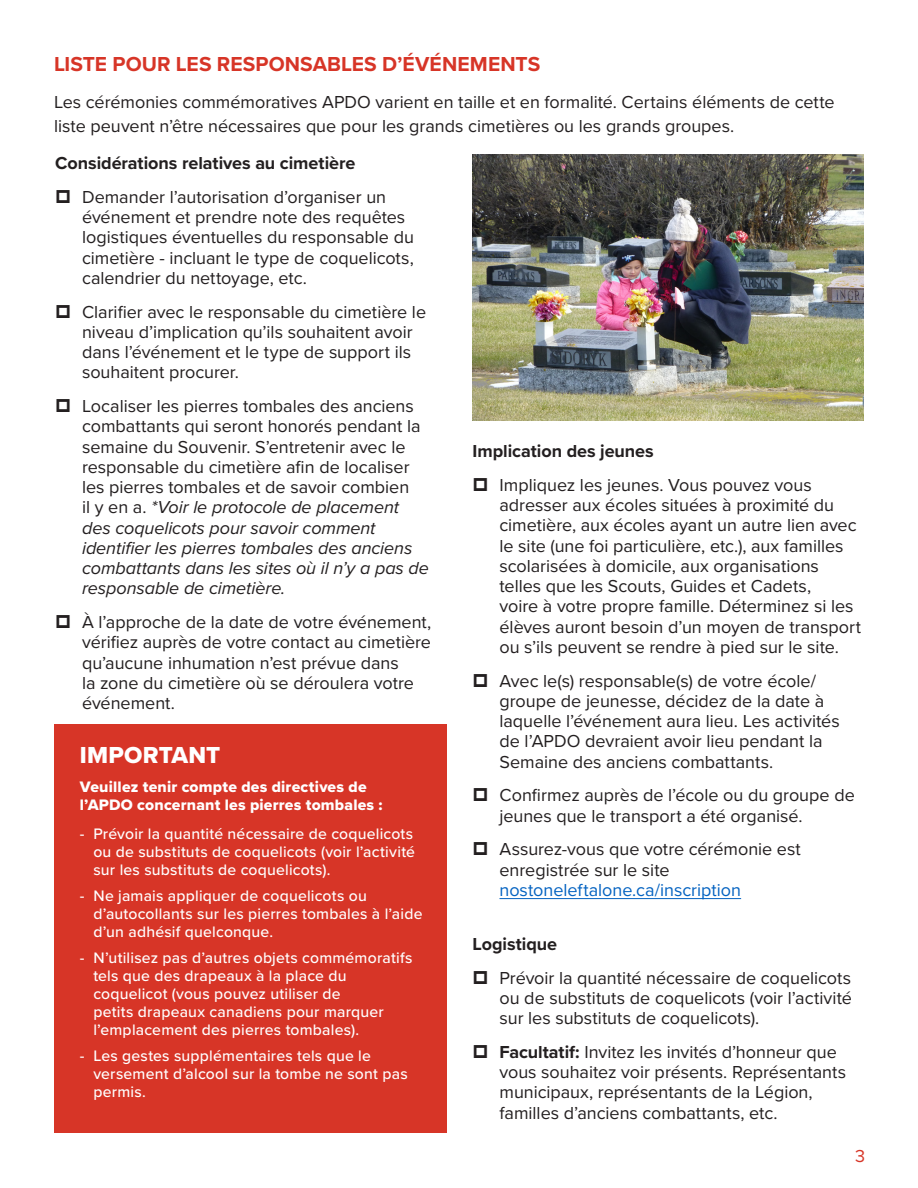
<style>
.page{position:relative;width:918px;height:1188px;background:#fff}
.page>*{position:absolute;margin:0;border:0;box-sizing:border-box;transform-origin:0 0}
.NSLA_TOC_SUB_Body_Text{font:24px "Proxima Nova Extrabld";letter-spacing:.01em;color:#fff}
.NSLA_Section_Title{font:700 21px "Proxima Nova";letter-spacing:.005em;color:#d73527}
.NSLA_Basic_Paragraph{font:18px/20.2px "Proxima Nova";color:#231f20}
.Subtitle{font:700 18px "Proxima Nova";letter-spacing:-.005em;color:#231f20}
.t1{font:18px "Proxima Nova";color:#d73527}
.NSLA_TOC_SUB_Body_Text-2{font:500 15.75px/18px "Proxima Nova";letter-spacing:.015em;color:#fff}
.NSLA_TOC_SUB_Body_Text-3{font:15.75px/18px "Proxima Nova Extrabld";letter-spacing:.015em;color:#fff}
.s1{font-style:italic}
.s2{color:#0563c1}
.s3{font-weight:700}
</style>
<div class="page">
<hr style="left:500px;top:898px;width:241px;height:1px;background:#0563c1">
<div style="left:54px;top:725px;width:392px;height:408px;background:#d73527"></div>
<img style="left:472px;top:155px;width:391px;height:265px">
<p class="NSLA_Section_Title" style="left:54px;top:48px;width:488px">LISTE POUR LES RESPONSABLES D’ÉVÉNEMENTS</p>
<p class="NSLA_Basic_Paragraph" style="left:54px;top:89px;width:782px;line-height:24px">Les cérémonies commémoratives APDO varient en taille et en formalité. Certains éléments de cette liste peuvent n’être nécessaires que pour les grands cimetières ou les grands groupes.</p>
<p class="Subtitle" style="left:55px;top:150px;width:302px">Considérations relatives au cimetière</p>
<p class="NSLA_Basic_Paragraph" style="left:82px;top:186px;width:333px">Demander l’autorisation d’organiser un événement et prendre note des requêtes logistiques éventuelles du responsable du cimetière - incluant le type de coquelicots, calendrier du nettoyage, etc.</p>
<p class="NSLA_Basic_Paragraph" style="left:82px;top:301px;width:346px">Clarifier avec le responsable du cimetière le niveau d’implication qu’ils souhaitent avoir dans l’événement et le type de support ils souhaitent procurer.</p>
<p class="NSLA_Basic_Paragraph" style="left:82px;top:395px;width:348px">Localiser les pierres tombales des anciens combattants qui seront honorés pendant la semaine du Souvenir. S’entretenir avec le responsable du cimetière afin de localiser les pierres tombales et de savoir combien<br>il y en a. <span class="s1">*Voir le protocole de placement des coquelicots pour savoir comment identifier les pierres tombales des anciens combattants dans les sites où il n’y a pas de responsable de cimetière.</span></p>
<p class="NSLA_Basic_Paragraph" style="left:82px;top:611px;width:351px">À l’approche de la date de votre événement, vérifiez auprès de votre contact au cimetière qu’aucune inhumation n’est prévue dans<br>la zone du cimetière où se déroulera votre événement.</p>
<p class="NSLA_TOC_SUB_Body_Text" style="left:80px;top:737px;width:142px">IMPORTANT</p>
<p class="NSLA_TOC_SUB_Body_Text-3" style="left:80px;top:778px;width:304px">Veuillez tenir compte des directives de l’APDO concernant les pierres tombales :</p>
<p class="NSLA_TOC_SUB_Body_Text-2" style="left:93px;top:824px;width:323px;text-align:justify;text-indent:-14px">- Prévoir la quantité nécessaire de coquelicots ou de substituts de coquelicots (voir l’activité sur les substituts de coquelicots).</p>
<p class="NSLA_TOC_SUB_Body_Text-2" style="left:93px;top:886px;width:331px;text-indent:-14px">- Ne jamais appliquer de coquelicots ou d’autocollants sur les pierres tombales à l’aide d’un adhésif quelconque.</p>
<p class="NSLA_TOC_SUB_Body_Text-2" style="left:93px;top:948px;width:321px;text-indent:-14px">- N’utilisez pas d’autres objets commémoratifs tels que des drapeaux à la place du coquelicot (vous pouvez utiliser de<br>petits drapeaux canadiens pour marquer l’emplacement des pierres tombales).</p>
<p class="NSLA_TOC_SUB_Body_Text-2" style="left:93px;top:1046px;width:316px;text-indent:-14px">- Les gestes supplémentaires tels que le versement d’alcool sur la tombe ne sont pas permis.</p>
<p class="Subtitle" style="left:472px;top:438px;width:183px">Implication des jeunes</p>
<p class="NSLA_Basic_Paragraph" style="left:500px;top:474px;width:363px">Impliquez les jeunes. Vous pouvez vous adresser aux écoles situées à proximité du cimetière, aux écoles ayant un autre lien avec le site (une foi particulière, etc.), aux familles scolarisées à domicile, aux organisations telles que les Scouts, Guides et Cadets,<br>voire à votre propre famille. Déterminez si les élèves auront besoin d’un moyen de transport ou s’ils peuvent se rendre à pied sur le site.</p>
<p class="NSLA_Basic_Paragraph" style="left:500px;top:670px;width:342px">Avec le(s) responsable(s) de votre école/ groupe de jeunesse, décidez de la date à laquelle l’événement aura lieu. Les activités de l’APDO devraient avoir lieu pendant la Semaine des anciens combattants.</p>
<p class="NSLA_Basic_Paragraph" style="left:500px;top:784px;width:357px">Confirmez auprès de l’école ou du groupe de jeunes que le transport a été organisé.</p>
<p class="NSLA_Basic_Paragraph" style="left:500px;top:838px;width:303px">Assurez-vous que votre cérémonie est enregistrée sur le site <span class="s2">nostoneleftalone.ca/inscription</span></p>
<p class="Subtitle" style="left:472px;top:930px;width:86px">Logistique</p>
<p class="NSLA_Basic_Paragraph" style="left:500px;top:967px;width:354px;text-align:justify">Prévoir la quantité nécessaire de coquelicots ou de substituts de coquelicots (voir l’activité sur les substituts de coquelicots).</p>
<p class="NSLA_Basic_Paragraph" style="left:500px;top:1041px;width:348px"><span class="s3">Facultatif:</span> Invitez les invités d’honneur que vous souhaitez voir présents. Représentants municipaux, représentants de la Légion, familles d’anciens combattants, etc.</p>
<p class="t1" style="left:855px;top:1143px;width:12px">3</p>
</div>
